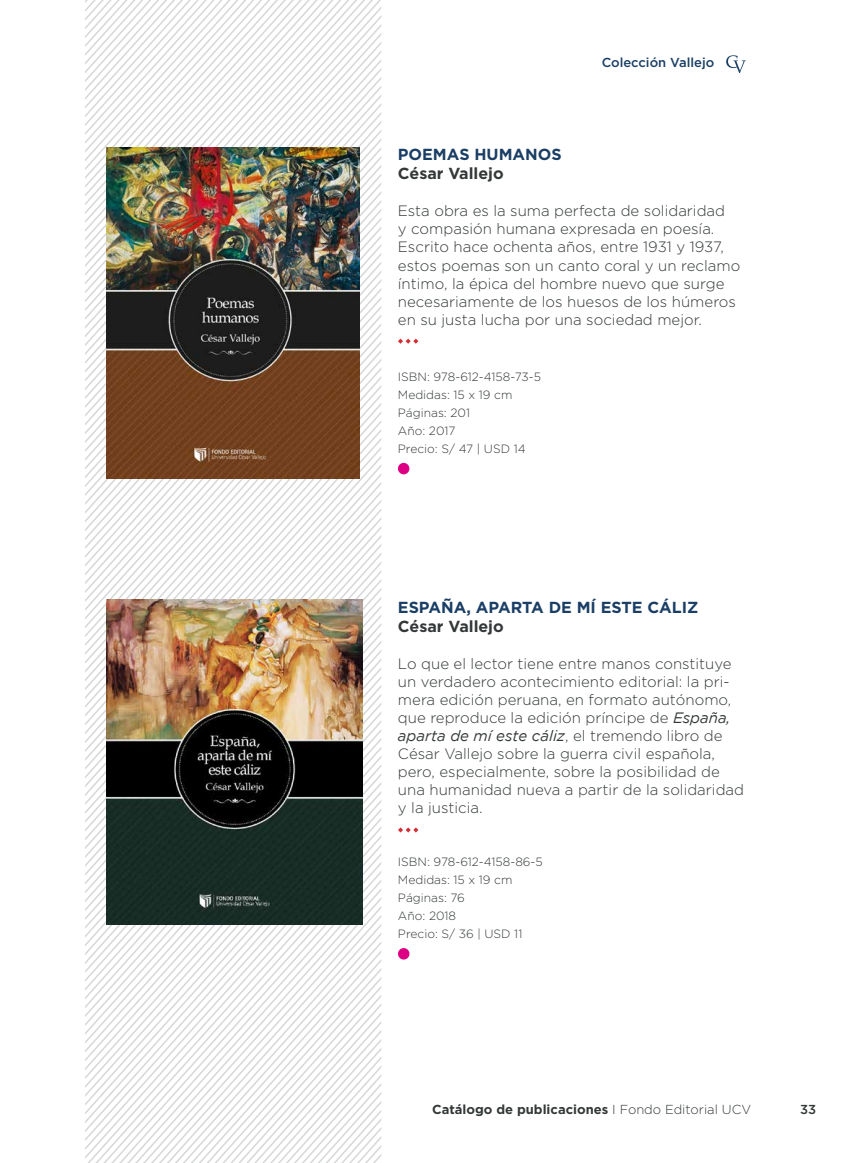
<style>
.page{position:relative;width:851px;height:1163px;background:#fff}
.page>*{position:absolute;margin:0;border:0;box-sizing:border-box;transform-origin:0 0}
.t1{font:700 16px "Gotham";color:#1a3e65}
.t2{font:700 16px "Gotham";color:#343838}
.t3{font:300 15px/18px "Gotham";color:#343838}
.t4{font:700 13px "Gotham";color:#343838}
.t5{font:500 13px "Gotham";color:#1a3e65}
.t6{font:500 13px "Gotham";color:#343838}
.t7{font:300 12px/18px "Gotham";color:#343838}
.s1{font-weight:400;font-style:italic}
.s2{font-weight:300}
</style>
<div class="page">
<svg style="left:199px;top:959px;width:183px;height:204px"></svg>
<svg style="left:85px;top:0;width:296px;height:1158px"></svg>
<svg style="left:726px;top:55px;width:19px;height:18px"></svg>
<img style="left:107px;top:147px;width:252px;height:331px">
<img style="left:106px;top:600px;width:256px;height:324px">
<svg style="left:398px;top:338px;width:20px;height:6px"></svg>
<div style="left:398px;top:463px;width:11px;height:11px;background:#de0084;border-radius:50%"></div>
<svg style="left:398px;top:827px;width:20px;height:5px"></svg>
<div style="left:398px;top:947px;width:11px;height:12px;background:#de0084;border-radius:50%"></div>
<p class="t5" style="left:601px;top:54px;width:114px">Colección Vallejo</p>
<p class="t1" style="left:398px;top:144px;width:165px">POEMAS HUMANOS</p>
<p class="t2" style="left:398px;top:163px;width:107px">César Vallejo</p>
<p class="t3" style="left:398px;top:202px;width:344px">Esta obra es la suma perfecta de solidaridad<br>y compasión humana expresada en poesía.<br>Escrito hace ochenta años, entre 1931 y 1937, estos poemas son un canto coral y un reclamo íntimo, la épica del hombre nuevo que surge necesariamente de los huesos de los húmeros en su justa lucha por una sociedad mejor.</p>
<p class="t7" style="left:398px;top:367px;width:145px">ISBN: 978-612-4158-73-5<br>Medidas: 15 x 19 cm<br>Páginas: 201<br>Año: 2017<br>Precio: S/ 47 | USD 14</p>
<p class="t1" style="left:398px;top:596px;width:302px">ESPAÑA, APARTA DE MÍ ESTE CÁLIZ</p>
<p class="t2" style="left:398px;top:615px;width:107px">César Vallejo</p>
<p class="t3" style="left:398px;top:654px;width:347px">Lo que el lector tiene entre manos constituye un verdadero acontecimiento editorial: la pri&shy;mera edición peruana, en formato autónomo, que reproduce la edición príncipe de <span class="s1">España, aparta de mí este cáliz</span>, el tremendo libro de César Vallejo sobre la guerra civil española, pero, especialmente, sobre la posibilidad de una humanidad nueva a partir de la solidaridad y la justicia.</p>
<p class="t7" style="left:398px;top:852px;width:146px">ISBN: 978-612-4158-86-5<br>Medidas: 15 x 19 cm<br>Páginas: 76<br>Año: 2018<br>Precio: S/ 36 | USD 11</p>
<p class="t4" style="left:432px;top:1100px;width:320px">Catálogo de publicaciones <span class="s2">I Fondo Editorial UCV</span></p>
<p class="t6" style="left:800px;top:1100px;width:18px">33</p>
</div>
